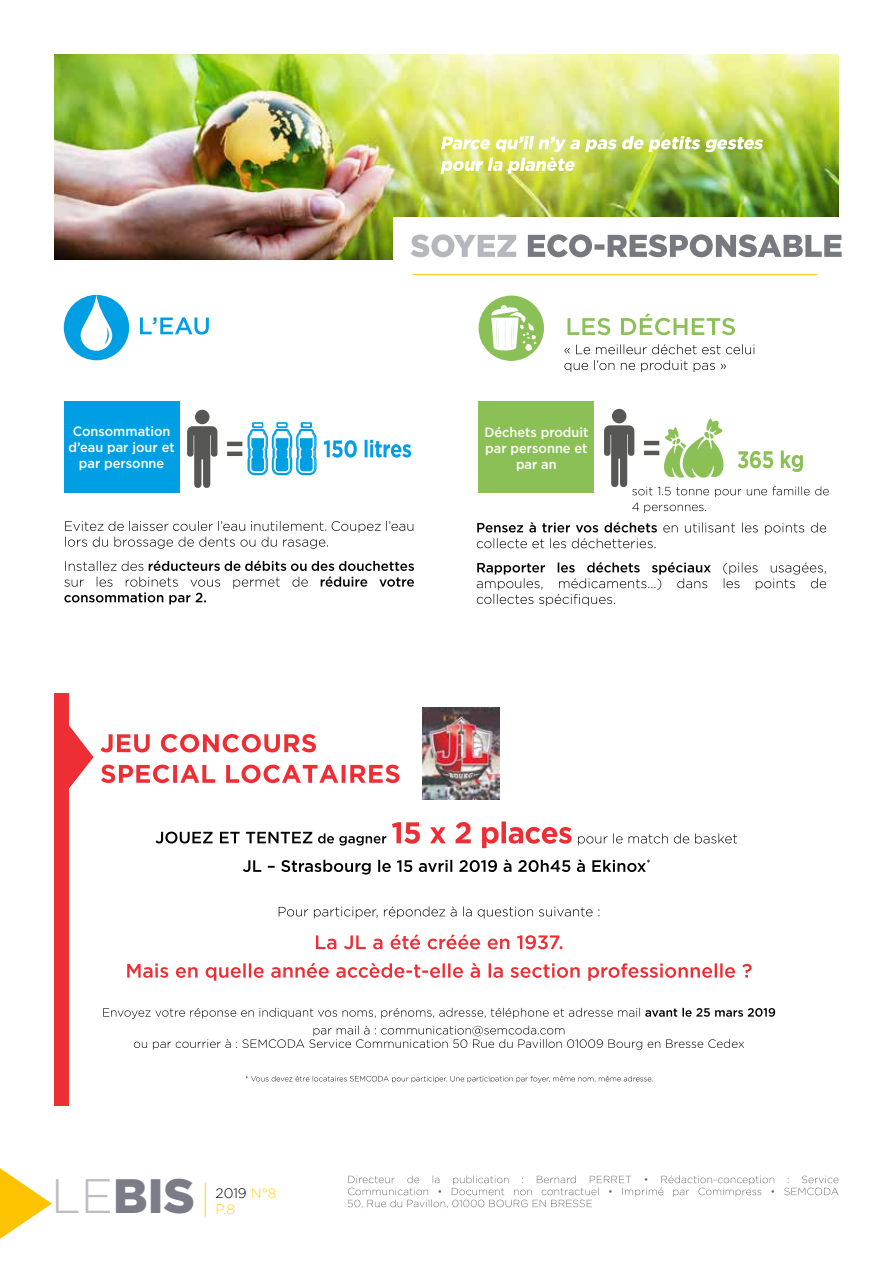
<style>
.page{position:relative;width:893px;height:1263px;background:#fff}
.page>*{position:absolute;margin:0;border:0;box-sizing:border-box;transform-origin:0 0}
.t1{font:900 48.3px "Gotham";color:#7c7c89}
.t2{font:300 13.65px "Gotham";color:#000}
.t3{font:300 13.65px "Gotham";color:#ffd309}
.t4{font:500 13.5px/15.8px "Gotham";color:#fff;text-align:center;scale:.95 1}
.s1{font-weight:300;color:#bebbc2}
.s2{color:#ffd309}
</style>
<div class="page">
<hr style="left:205px;top:1182px;width:1px;height:34px;background:#ffd309">
<svg style="left:0;top:1168px;width:52px;height:71px"></svg>
<div style="left:54px;top:693px;width:14px;height:413px;background:#ed2e35"></div>
<img style="left:54px;top:54px;width:785px;height:205px">
<img style="left:422px;top:707px;width:78px;height:92px">
<svg style="left:68px;top:719px;width:26px;height:76px"></svg>
<svg style="left:101px;top:765px;width:298px;height:18px"></svg>
<svg style="left:100px;top:734px;width:216px;height:18px"></svg>
<svg style="left:134px;top:1025px;width:610px;height:25px"></svg>
<svg style="left:103px;top:1008px;width:672px;height:10px"></svg>
<svg style="left:127px;top:963px;width:624px;height:18px"></svg>
<svg style="left:316px;top:934px;width:246px;height:15px"></svg>
<svg style="left:279px;top:906px;width:320px;height:12px"></svg>
<svg style="left:243px;top:859px;width:407px;height:15px"></svg>
<svg style="left:578px;top:833px;width:159px;height:12px"></svg>
<svg style="left:392px;top:821px;width:180px;height:27px"></svg>
<svg style="left:156px;top:831px;width:230px;height:14px"></svg>
<svg style="left:246px;top:1076px;width:407px;height:6px"></svg>
<div style="left:64px;top:295px;width:65px;height:65px;background:#009fe3;border-radius:50%"></div>
<svg style="left:64px;top:560px;width:350px;height:44px"></svg>
<svg style="left:65px;top:521px;width:348px;height:28px"></svg>
<svg style="left:324px;top:440px;width:87px;height:18px"></svg>
<svg style="left:140px;top:317px;width:69px;height:18px"></svg>
<svg style="left:80px;top:295px;width:34px;height:56px"></svg>
<div style="left:64px;top:401px;width:115px;height:92px;background:#009fe3"></div>
<svg style="left:247px;top:422px;width:70px;height:53px"></svg>
<svg style="left:187px;top:426px;width:30px;height:62px"></svg>
<div style="left:195px;top:410px;width:15px;height:14px;background:#575756;border-radius:50%"></div>
<hr style="left:227px;top:442px;width:15px;height:4px;background:#575756">
<hr style="left:227px;top:452px;width:15px;height:4px;background:#575756">
<img style="left:440px;top:136px;width:323px;height:38px">
<svg style="left:348px;top:1175px;width:490px;height:33px"></svg>
<div style="left:393px;top:217px;width:500px;height:98px;background:#fff"></div>
<svg style="left:528px;top:234px;width:314px;height:23px"></svg>
<svg style="left:411px;top:234px;width:105px;height:23px"></svg>
<hr style="left:412px;top:274px;width:406px;height:1px;background:#fdc300">
<div style="left:479px;top:401px;width:115px;height:92px;background:#8bc057"></div>
<div style="left:479px;top:296px;width:65px;height:65px;background:#8bc057;border-radius:50%"></div>
<svg style="left:477px;top:562px;width:349px;height:44px"></svg>
<svg style="left:477px;top:522px;width:349px;height:26px"></svg>
<svg style="left:567px;top:313px;width:168px;height:22px"></svg>
<svg style="left:491px;top:305px;width:45px;height:46px"></svg>
<svg style="left:604px;top:418px;width:225px;height:95px"></svg>
<div style="left:612px;top:409px;width:14px;height:14px;background:#575756;border-radius:50%"></div>
<hr style="left:644px;top:441px;width:15px;height:4px;background:#575756">
<hr style="left:644px;top:451px;width:15px;height:4px;background:#575756">
<svg style="left:564px;top:360px;width:162px;height:12px"></svg>
<svg style="left:564px;top:344px;width:190px;height:10px"></svg>
<p class="t4" style="left:69px;top:423px;width:113px">Consommation d’eau par jour et par personne</p>
<p class="t4" style="left:484px;top:424px;width:111px">Déchets produit par personne et par an</p>
<h1 class="t1" style="left:51px;top:1168px;width:145px"><span class="s1">LE</span>BIS</h1>
<p class="t2" style="left:216px;top:1185px;width:62px">2019 <span class="s2">N°8</span></p>
<p class="t3" style="left:216px;top:1202px;width:21px">P.8</p>
</div>
